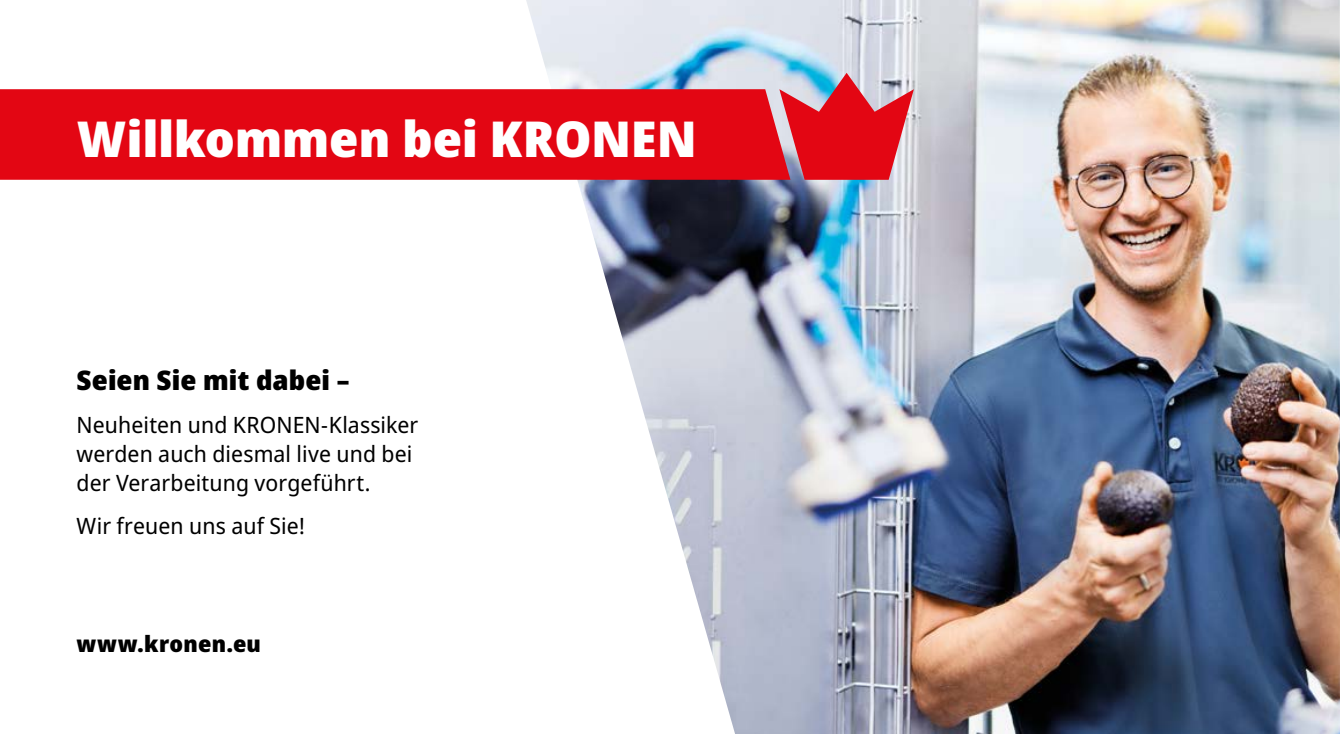
<style>
.page{position:relative;width:1340px;height:734px;background:#fff}
.page>*{position:absolute;margin:0;border:0;box-sizing:border-box;transform-origin:0 0}
.t1{font:900 49.5px "Noto Sans Display";color:#fff}
.t2{font:900 27px "Noto Sans Display";letter-spacing:.005em;color:#000}
.t3{font:22.5px/29.2px "Noto Sans Display";letter-spacing:.005em;color:#000}
.t4{font:900 22.5px "Noto Sans Display";letter-spacing:.015em;color:#000}
</style>
<div class="page">
<img style="left:526px;top:0;width:813px;height:733px">
<svg style="left:779px;top:73px;width:134px;height:107px;background:#d44c5a"></svg>
<div style="left:0;top:89px;width:790px;height:91px;background:#e30613"></div>
<h1 class="t1" style="left:77px;top:102px;width:621px">Willkommen bei KRONEN</h1>
<p class="t2" style="left:77px;top:360px;width:274px">Seien Sie mit dabei –</p>
<p class="t3" style="left:77px;top:410px;width:343px">Neuheiten und KRONEN-Klassiker werden auch diesmal live und bei der Verarbeitung vorgeführt.</p>
<p class="t3" style="left:77px;top:511px;width:230px">Wir freuen uns auf Sie!</p>
<p class="t4" style="left:77px;top:626px;width:186px">www.kronen.eu</p>
</div>
